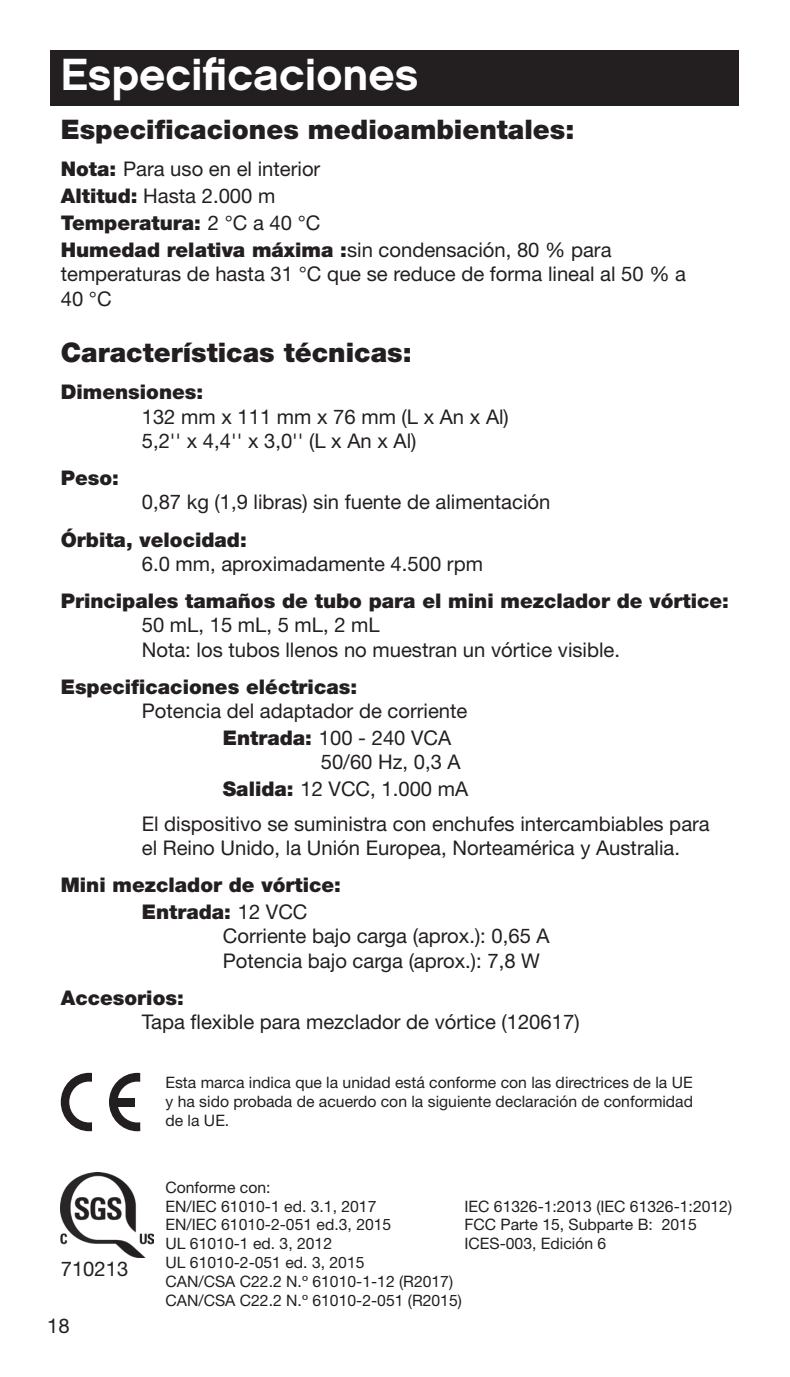
<style>
.page{position:relative;width:790px;height:1377px;background:#fff}
.page>*{position:absolute;margin:0;border:0;box-sizing:border-box;transform-origin:0 0}
.t1{font:45px "Chalet New York Nineteen Sixty";color:#fff}
.t2{font:900 27px "Helvetica Neue LT Std";color:#231f20}
.t3{font:20.25px/27px "Helvetica Neue LT Std";color:#231f20}
.t4{font:900 20.25px/27px "Helvetica Neue LT Std";color:#231f20}
.t5{font:15.75px/18.9px "Helvetica Neue LT Std";color:#231f20}
.s1{font-weight:900}
.s2{font-weight:400}
</style>
<div class="page">
<svg style="left:61px;top:1073px;width:31px;height:58px"></svg>
<svg style="left:109px;top:1073px;width:31px;height:58px"></svg>
<div style="left:118px;top:1098px;width:17px;height:8px;background:#231f20"></div>
<div style="left:51px;top:51px;width:688px;height:55px;background:#231f20"></div>
<img style="left:61px;top:1173px;width:93px;height:85px">
<h1 class="t1" style="left:61px;top:47px;width:359px">Especificaciones</h1>
<h2 class="t2" style="left:61px;top:113px;width:515px">Especificaciones medioambientales:</h2>
<p class="t3" style="left:61px;top:155px;width:552px"><span class="s1">Nota:</span> Para uso en el interior<br><span class="s1">Altitud:</span> Hasta 2.000 m<br><span class="s1">Temperatura:</span> 2 °C a 40 °C<br><span class="s1">Humedad relativa máxima :</span>sin condensación, 80 % para</p>
<p class="t3" style="left:61px;top:262px;width:627px;line-height:24.3px">temperaturas de hasta 31 °C que se reduce de forma lineal al 50 % a<br>40 °C</p>
<h2 class="t2" style="left:61px;top:337px;width:352px">Características técnicas:</h2>
<p class="t4" style="left:61px;top:379px;width:144px">Dimensiones:</p>
<p class="t3" style="left:142px;top:404px;width:368px;line-height:24.3px">132 mm x 111 mm x 76 mm (L x An x Al)<br>5,2'' x 4,4'' x 3,0'' (L x An x Al)</p>
<p class="t4" style="left:61px;top:464px;width:60px">Peso:</p>
<p class="t3" style="left:142px;top:488px;width:410px">0,87 kg (1,9 libras) sin fuente de alimentación</p>
<p class="t4" style="left:61px;top:526px;width:188px">Órbita, velocidad:</p>
<p class="t3" style="left:142px;top:550px;width:343px">6.0 mm, aproximadamente 4.500 rpm</p>
<p class="t4" style="left:61px;top:587px;width:670px">Principales tamaños de tubo para el mini mezclador de vórtice:</p>
<p class="t3" style="left:142px;top:613px;width:480px;line-height:24.3px">50 mL, 15 mL, 5 mL, 2 mL<br>Nota: los tubos llenos no muestran un vórtice visible.</p>
<p class="t4" style="left:61px;top:673px;width:298px">Especificaciones eléctricas:</p>
<p class="t3" style="left:223px;top:697px;width:246px;text-indent:-81px">Potencia del adaptador de corriente<br><span class="s1">Entrada:</span> 100 - 240 VCA</p>
<p class="t3" style="left:223px;top:748px;width:247px;text-indent:98px">50/60 Hz, 0,3 A<br><span class="s1">Salida:</span> 12 VCC, 1.000 mA</p>
<p class="t3" style="left:142px;top:811px;width:569px;line-height:24.3px">El dispositivo se suministra con enchufes intercambiables para el Reino Unido, la Unión Europea, Norteamérica y Australia.</p>
<p class="t4" style="left:142px;top:871px;width:201px;text-indent:-81px">Mini mezclador de vórtice:<br>Entrada: <span class="s2">12 VCC</span></p>
<p class="t3" style="left:223px;top:924px;width:328px;line-height:24.3px">Corriente bajo carga (aprox.): 0,65 A<br>Potencia bajo carga (aprox.): 7,8 W</p>
<p class="t4" style="left:61px;top:984px;width:125px">Accesorios:</p>
<p class="t3" style="left:142px;top:1008px;width:439px">Tapa flexible para mezclador de vórtice (120617)</p>
<p class="t3" style="left:61px;top:1256px;width:69px">710213</p>
<p class="t3" style="left:47px;top:1312px;width:24px">18</p>
<p class="t5" style="left:165px;top:1073px;width:529px;text-align:justify">Esta marca indica que la unidad está conforme con las directrices de la UE y ha sido probada de acuerdo con la siguiente declaración de conformidad de la UE.</p>
<p class="t5" style="left:165px;top:1177px;width:298px">Conforme con:<br>EN/IEC 61010-1 ed. 3.1, 2017<br>EN/IEC 61010-2-051 ed.3, 2015<br>UL 61010-1 ed. 3, 2012<br>UL 61010-2-051 ed. 3, 2015<br>CAN/CSA C22.2 N.º 61010-1-12 (R2017)<br>CAN/CSA C22.2 N.º 61010-2-051 (R2015)</p>
<p class="t5" style="left:464px;top:1196px;width:269px">IEC 61326-1:2013 (IEC 61326-1:2012)<br>FCC Parte 15, Subparte B: 2015<br>ICES-003, Edición 6</p>
</div>
